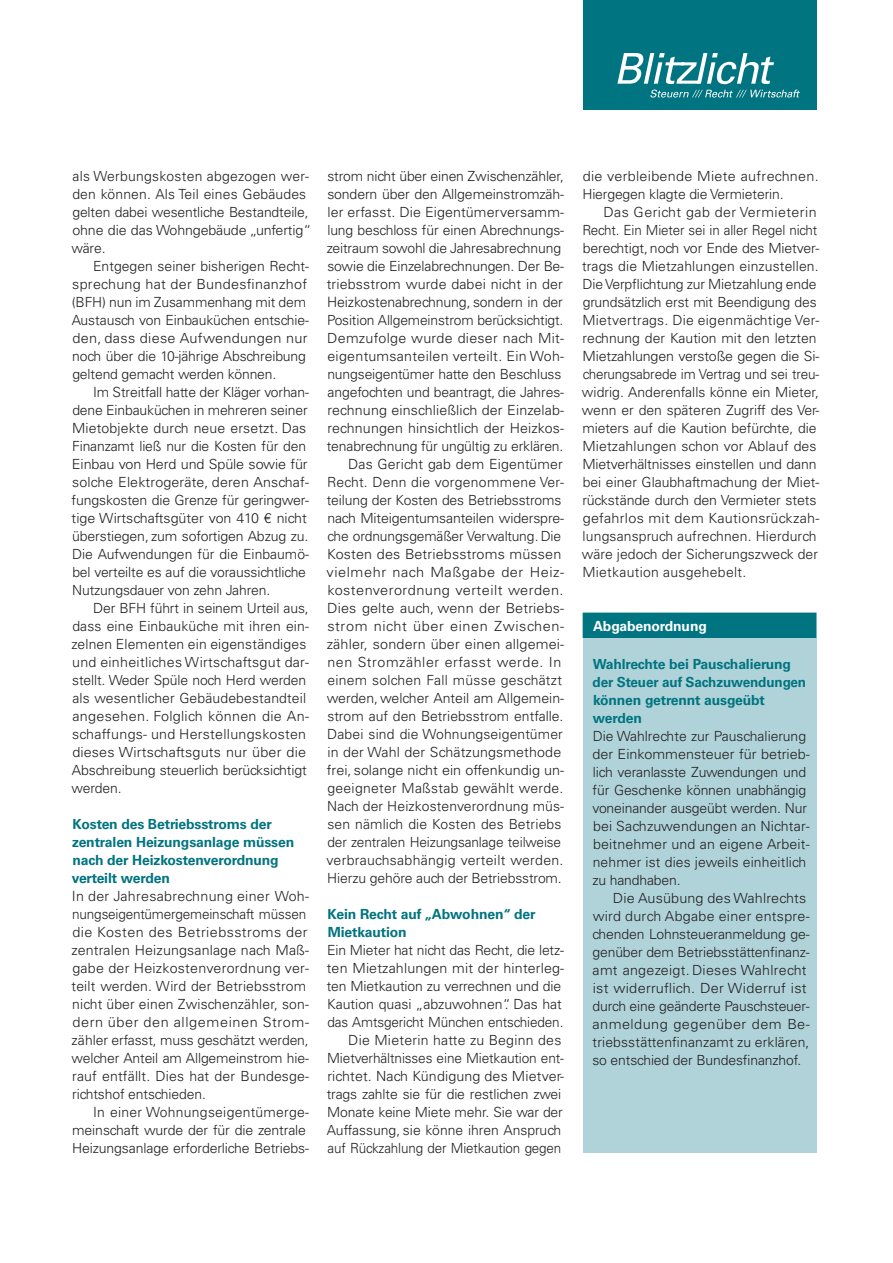
<style>
.page{position:relative;width:893px;height:1263px;background:#fff}
.page>*{position:absolute;margin:0;border:0;box-sizing:border-box;transform-origin:0 0}
.t1{font:300 14.25px "Univers LT Std";letter-spacing:-.01em;color:#231f20}
.t2{font:300 13.95px/18px "Univers LT Std";color:#231f20}
.t3{font:700 13.95px/18px "Univers LT Std";letter-spacing:-.01em;color:#007480}
.t4{font:700 13.95px "Univers LT Std";letter-spacing:-.01em;color:#fff}
</style>
<div class="page">
<div style="left:583px;top:0;width:233px;height:110px;background:#007480"></div>
<svg style="left:617px;top:53px;width:157px;height:31px"></svg>
<svg style="left:650px;top:90px;width:150px;height:8px"></svg>
<div style="left:583px;top:613px;width:233px;height:25px;background:#007480"></div>
<div style="left:583px;top:638px;width:233px;height:514px;background:#b0d3d9"></div>
<p class="t2" style="left:72px;top:167px;width:241px">als Werbungskosten abgezogen wer&shy;den können. Als Teil eines Gebäudes gelten dabei wesentliche Bestandteile, ohne die das Wohngebäude „unfertig“ wäre.</p>
<p class="t2" style="left:72px;top:257px;width:239px;text-indent:21px">Entgegen seiner bisherigen Recht&shy;sprechung hat der Bundesfinanzhof (BFH) nun im Zusammenhang mit dem Austausch von Einbauküchen entschie&shy;den, dass diese Aufwendungen nur noch über die 10-jährige Abschreibung geltend gemacht werden können.</p>
<p class="t2" style="left:72px;top:383px;width:239px;text-indent:21px">Im Streitfall hatte der Kläger vorhan&shy;dene Einbauküchen in mehreren seiner Mietobjekte durch neue ersetzt. Das Finanzamt ließ nur die Kosten für den Einbau von Herd und Spüle sowie für solche Elektrogeräte, deren Anschaf&shy;fungskosten die Grenze für geringwer&shy;tige Wirtschaftsgüter von 410 € nicht überstiegen, zum sofortigen Abzug zu.<br>Die Aufwendungen für die Einbaumö&shy;bel verteilte es auf die voraussichtliche Nutzungsdauer von zehn Jahren.</p>
<p class="t2" style="left:72px;top:599px;width:239px;text-indent:22px">Der BFH führt in seinem Urteil aus, dass eine Einbauküche mit ihren ein&shy;zelnen Elementen ein eigenständiges und einheitliches Wirtschaftsgut dar&shy;stellt. Weder Spüle noch Herd werden als wesentlicher Gebäudebestandteil angesehen. Folglich können die An&shy;schaffungs- und Herstellungskosten dieses Wirtschaftsguts nur über die Abschreibung steuerlich berücksichtigt werden.</p>
<p class="t3" style="left:72px;top:815px;width:224px">Kosten des Betriebsstroms der zentralen Heizungsanlage müssen nach der Heizkostenverordnung verteilt werden</p>
<p class="t2" style="left:72px;top:887px;width:239px">In der Jahresabrechnung einer Woh&shy;nungseigentümergemeinschaft müssen die Kosten des Betriebsstroms der zentralen Heizungsanlage nach Maß&shy;gabe der Heizkostenverordnung ver&shy;teilt werden. Wird der Betriebsstrom nicht über einen Zwischenzähler, son&shy;dern über den allgemeinen Strom&shy;zähler erfasst, muss geschätzt werden, welcher Anteil am Allgemeinstrom hie&shy;rauf entfällt. Dies hat der Bundesge&shy;richtshof entschieden.</p>
<p class="t2" style="left:72px;top:1103px;width:238px;text-indent:21px">In einer Wohnungseigentümerge&shy;meinschaft wurde der für die zentrale<br>Heizungsanlage erforderliche Betriebs-</p>
<p class="t2" style="left:327px;top:167px;width:239px">strom nicht über einen Zwischenzähler, sondern über den Allgemeinstromzäh&shy;ler erfasst. Die Eigentümerversamm&shy;lung beschloss für einen Abrechnungs&shy;zeitraum sowohl die Jahresabrechnung sowie die Einzelabrechnungen. Der Be&shy;triebsstrom wurde dabei nicht in der</p>
<p class="t1" style="left:327px;top:293px;width:237px">Heizkostenabrechnung, sondern in der</p>
<p class="t2" style="left:327px;top:311px;width:239px;text-align:right">Position Allgemeinstrom berücksichtigt.<br>Demzufolge wurde dieser nach Mit&shy;eigentumsanteilen verteilt. Ein Woh&shy;nungseigentümer hatte den Beschluss angefochten und beantragt, die Jahres&shy;rechnung einschließlich der Einzelab&shy;rechnungen hinsichtlich der Heizkos&shy;tenabrechnung für ungültig zu erklären.<br>Das Gericht gab dem Eigentümer Recht. Denn die vorgenommene Ver&shy;teilung der Kosten des Betriebsstroms nach Miteigentumsanteilen widerspre&shy;che ordnungsgemäßer Verwaltung. Die Kosten des Betriebsstroms müssen vielmehr nach Maßgabe der Heiz&shy;kostenverordnung verteilt werden.<br>Dies gelte auch, wenn der Betriebs&shy;strom nicht über einen Zwischen&shy;zähler, sondern über einen allgemei&shy;nen Stromzähler erfasst werde. In einem solchen Fall müsse geschätzt werden, welcher Anteil am Allgemein&shy;strom auf den Betriebsstrom entfalle.<br>Dabei sind die Wohnungseigentümer in der Wahl der Schätzungsmethode frei, solange nicht ein offenkundig un&shy;geeigneter Maßstab gewählt werde.<br>Nach der Heizkostenverordnung müs&shy;sen nämlich die Kosten des Betriebs der zentralen Heizungsanlage teilweise verbrauchsabhängig verteilt werden.<br>Hierzu gehöre auch der Betriebsstrom.</p>
<p class="t3" style="left:328px;top:905px;width:209px">Kein Recht auf „Abwohnen“ der<br>Mietkaution</p>
<p class="t2" style="left:327px;top:941px;width:239px;text-align:right">Ein Mieter hat nicht das Recht, die letz&shy;ten Mietzahlungen mit der hinterleg&shy;ten Mietkaution zu verrechnen und die Kaution quasi „abzuwohnen“. Das hat das Amtsgericht München entschieden.<br>Die Mieterin hatte zu Beginn des Mietverhältnisses eine Mietkaution ent&shy;richtet. Nach Kündigung des Mietver&shy;trags zahlte sie für die restlichen zwei Monate keine Miete mehr. Sie war der Auffassung, sie könne ihren Anspruch auf Rückzahlung der Mietkaution gegen</p>
<p class="t2" style="left:582px;top:167px;width:238px">die verbleibende Miete aufrechnen.<br>Hiergegen klagte die Vermieterin.</p>
<p class="t2" style="left:582px;top:203px;width:239px;text-indent:22px">Das Gericht gab der Vermieterin Recht. Ein Mieter sei in aller Regel nicht berechtigt, noch vor Ende des Mietver&shy;trags die Mietzahlungen einzustellen.<br>Die Verpflichtung zur Mietzahlung ende grundsätzlich erst mit Beendigung des Mietvertrags. Die eigenmächtige Ver&shy;rechnung der Kaution mit den letzten Mietzahlungen verstoße gegen die Si&shy;cherungsabrede im Vertrag und sei treu&shy;widrig. Anderenfalls könne ein Mieter, wenn er den späteren Zugriff des Ver&shy;mieters auf die Kaution befürchte, die Mietzahlungen schon vor Ablauf des Mietverhältnisses einstellen und dann bei einer Glaubhaftmachung der Miet&shy;rückstände durch den Vermieter stets gefahrlos mit dem Kautionsrückzah&shy;lungsanspruch aufrechnen. Hierdurch wäre jedoch der Sicherungszweck der Mietkaution ausgehebelt.</p>
<p class="t4" style="left:593px;top:617px;width:115px">Abgabenordnung</p>
<p class="t3" style="left:593px;top:655px;width:215px">Wahlrechte bei Pauschalierung der Steuer auf Sachzuwendungen können getrennt ausgeübt werden</p>
<p class="t2" style="left:592px;top:727px;width:219px">Die Wahlrechte zur Pauschalierung der Einkommensteuer für betrieb&shy;lich veranlasste Zuwendungen und für Geschenke können unabhängig voneinander ausgeübt werden. Nur bei Sachzuwendungen an Nichtar&shy;beitnehmer und an eigene Arbeit&shy;nehmer ist dies jeweils einheitlich zu handhaben.</p>
<p class="t2" style="left:592px;top:889px;width:219px;text-indent:21px">Die Ausübung des Wahlrechts wird durch Abgabe einer entspre&shy;chenden Lohnsteueranmeldung ge&shy;genüber dem Betriebsstättenfinanz&shy;amt angezeigt. Dieses Wahlrecht ist widerruflich. Der Widerruf ist durch eine geänderte Pauschsteuer&shy;anmeldung gegenüber dem Be&shy;triebsstättenfinanzamt zu erklären, so entschied der Bundesfinanzhof.</p>
</div>
